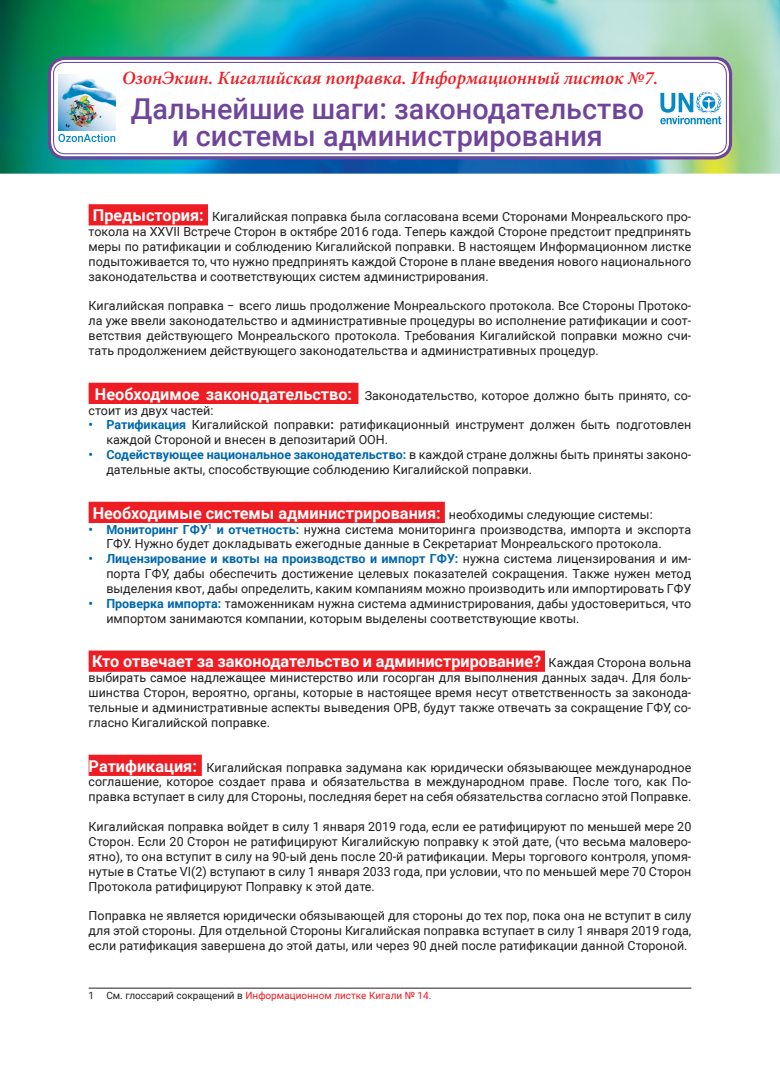
<style>
.page{position:relative;width:780px;height:1088px;background:#fff}
.page>*{position:absolute;margin:0;border:0;box-sizing:border-box;transform-origin:0 0}
.t1{font:500 28.75px/26.2px "Hay Roboto";color:#70449b;text-align:center}
.t2{font:italic 600 18.75px "Minion Pro";letter-spacing:-.005em;color:#ee1d23}
.t3{font:700 16.25px "Hay Roboto";color:#fff}
.t4{font:12.5px/14.9px "Hay Roboto";color:#231f20;text-align:justify}
.t5{font:10px "Hay Roboto";color:#ee1d23}
.s1{font-weight:700;font-size:16.25px;color:#fff}
.s2{font-weight:700;color:#0068ac}
.s3{font-weight:700}
.s4{font-weight:400;font-size:12.5px;color:#231f20}
.s5{color:#231f20}
</style>
<div class="page">
<img style="left:0;top:0;width:780px;height:174px">
<div style="left:51px;top:60px;width:678px;height:96px;background:#fff;border-radius:14px"></div>
<div style="left:48px;top:57px;width:684px;height:102px;border:3px solid #70449b;border-radius:16px"></div>
<div style="left:53px;top:62px;width:673px;height:92px;border:1px solid #70449b;border-radius:12px"></div>
<svg style="left:660px;top:92px;width:61px;height:32px"></svg>
<img style="left:58px;top:74px;width:57px;height:57px">
<svg style="left:58px;top:134px;width:57px;height:8px"></svg>
<div style="left:89px;top:204px;width:119px;height:21px;background:#ee1d23"></div>
<div style="left:89px;top:383px;width:269px;height:21px;background:#ee1d23"></div>
<div style="left:89px;top:502px;width:356px;height:21px;background:#ee1d23"></div>
<div style="left:89px;top:650px;width:456px;height:22px;background:#ee1d23"></div>
<div style="left:89px;top:755px;width:113px;height:21px;background:#ee1d23"></div>
<hr style="left:89px;top:988px;width:602px;height:1px;background:#231f20">
<h2 class="t2" style="left:122px;top:64px;width:537px">ОзонЭкшн. Кигалийская поправка. Информационный листок №7.</h2>
<h1 class="t1" style="left:131px;top:95px;width:514px">Дальнейшие шаги: законодательство и системы администрирования</h1>
<p class="t4" style="left:89px;top:209px;width:604px;text-indent:4px"><span class="s1">Предыстория:</span> Кигалийская поправка была согласована всеми Сторонами Монреальского про&shy;токола на XXVII Встрече Сторон в октябре 2016 года. Теперь каждой Стороне предстоит предпринять меры по ратификации и соблюдению Кигалийской поправки. В настоящем Информационном листке подытоживается то, что нужно предпринять каждой Стороне в плане введения нового национального законодательства и соответствующих систем администрирования.</p>
<p class="t4" style="left:89px;top:298px;width:604px">Кигалийская поправка – всего лишь продолжение Монреальского протокола. Все Стороны Протоко&shy;ла уже ввели законодательство и административные процедуры во исполнение ратификации и соот&shy;ветствия действующего Монреальского протокола. Требования Кигалийской поправки можно счи&shy;тать продолжением действующего законодательства и административных процедур.</p>
<p class="t4" style="left:89px;top:387px;width:604px;text-indent:6px"><span class="s1">Необходимое законодательство:</span> Законодательство, которое должно быть принято, со&shy;стоит из двух частей:</p>
<p class="t4" style="left:106px;top:417px;width:586px;text-indent:-18px"><span class="s2">• Ратификация</span> Кигалийской поправки<span class="s3">:</span> ратификационный инструмент должен быть подготовлен каждой Стороной и внесен в депозитарий ООН.</p>
<p class="t4" style="left:106px;top:447px;width:586px;text-indent:-18px"><span class="s2">• Содействующее национальное законодательство:</span> в каждой стране должны быть приняты законо&shy;дательные акты, способствующие соблюдению Кигалийской поправки.</p>
<h3 class="t3" style="left:93px;top:501px;width:561px">Необходимые системы администрирования: <span class="s4">необходимы следующие системы:</span></h3>
<p class="t4" style="left:106px;top:521px;width:586px;text-indent:-18px"><span class="s2">• Мониторинг ГФУ</span><sup>1</sup> <span class="s2">и отчетность:</span> нужна система мониторинга производства, импорта и экспорта<br>ГФУ. Нужно будет докладывать ежегодные данные в Секретариат Монреальского протокола.</p>
<p class="t4" style="left:106px;top:551px;width:586px;text-indent:-18px"><span class="s2">• Лицензирование и квоты на производство и импорт ГФУ:</span> нужна система лицензирования и им&shy;порта ГФУ, дабы обеспечить достижение целевых показателей сокращения. Также нужен метод выделения квот, дабы определить, каким компаниям можно производить или импортировать ГФУ</p>
<p class="t4" style="left:106px;top:595px;width:586px;text-indent:-18px"><span class="s2">• Проверка импорта:</span> таможенникам нужна система администрирования, дабы удостовериться, что импортом занимаются компании, которым выделены соответствующие квоты.</p>
<h3 class="t3" style="left:92px;top:650px;width:600px">Кто отвечает за законодательство и администрирование? <span class="s4">Каждая Сторона вольна</span></h3>
<p class="t4" style="left:89px;top:670px;width:604px">выбирать самое надлежащее министерство или госорган для выполнения данных задач. Для боль&shy;шинства Сторон, вероятно, органы, которые в настоящее время несут ответственность за законода&shy;тельные и административные аспекты выведения ОРВ, будут также отвечать за сокращение ГФУ, со&shy;гласно Кигалийской поправке.</p>
<p class="t4" style="left:89px;top:759px;width:604px"><span class="s1">Ратификация:</span> Кигалийская поправка задумана как юридически обязывающее международное соглашение, которое создает права и обязательства в международном праве. После того, как По&shy;правка вступает в силу для Стороны, последняя берет на себя обязательства согласно этой Поправке.</p>
<p class="t4" style="left:89px;top:819px;width:604px">Кигалийская поправка войдет в силу 1 января 2019 года, если ее ратифицируют по меньшей мере 20<br>Сторон. Если 20 Сторон не ратифицируют Кигалийскую поправку к этой дате, (что весьма маловеро&shy;ятно), то она вступит в силу на 90-ый день после 20-й ратификации. Меры торгового контроля, упомя&shy;нутые в Статье VI(2) вступают в силу 1 января 2033 года, при условии, что по меньшей мере 70 Сторон Протокола ратифицируют Поправку к этой дате.</p>
<p class="t4" style="left:89px;top:908px;width:604px">Поправка не является юридически обязывающей для стороны до тех пор, пока она не вступит в силу для этой стороны. Для отдельной Стороны Кигалийская поправка вступает в силу 1 января 2019 года, если ратификация завершена до этой даты, или через 90 дней после ратификации данной Стороной.</p>
<p class="t5" style="left:89px;top:989px;width:344px"><span class="s5">1 См. глоссарий сокращений в</span> Информационном листке Кигали № 14.</p>
</div>
